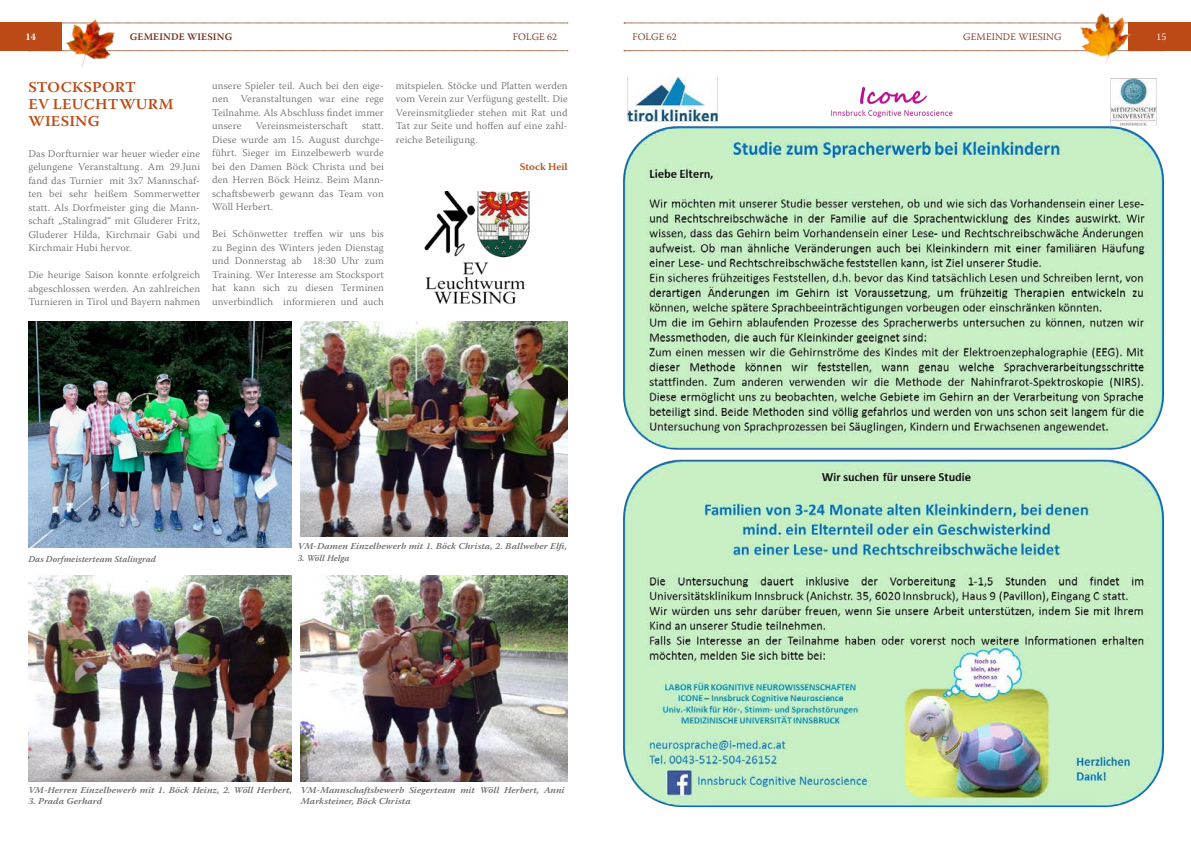
<style>
.page{position:relative;width:1191px;height:842px;background:#fff}
.page>*{position:absolute;margin:0;border:0;box-sizing:border-box;transform-origin:0 0}
.t1{font:600 15px/17px "Warnock Pro";letter-spacing:.015em;color:#bc4a16;scale:1.05 1}
.t2{font:300 10.3px/13.5px "Warnock Pro";letter-spacing:.01em;color:#6c6d70;text-align:justify}
.t3{font:600 10.2px "Warnock Pro";color:#bc4a16;scale:1.04 1}
.t4{font:300 10px "Warnock Pro";letter-spacing:.01em;color:#752f1b}
.t5{font:600 10px "Warnock Pro";letter-spacing:.015em;color:#752f1b}
.t6{font:600 10px "Warnock Pro";color:#fff}
.t7{font:300 10px "Warnock Pro";color:#fff}
.t8{font:italic 600 9px/11px "Warnock Pro";color:#6c6d70;scale:1.08 1}
.t9{font:italic 600 9px "Warnock Pro";color:#6c6d70}
</style>
<div class="page">
<svg style="left:117px;top:50px;width:451px;height:1px"></svg>
<svg style="left:117px;top:23px;width:451px;height:1px"></svg>
<svg style="left:624px;top:50px;width:450px;height:1px"></svg>
<svg style="left:624px;top:23px;width:450px;height:1px"></svg>
<div style="left:0;top:23px;width:62px;height:28px;background:#bc4a16"></div>
<div style="left:1128px;top:23px;width:63px;height:28px;background:#bc4a16"></div>
<img style="left:53px;top:19px;width:64px;height:48px">
<img style="left:1074px;top:12px;width:61px;height:52px">
<img style="left:424px;top:191px;width:106px;height:113px">
<img style="left:28px;top:321px;width:264px;height:226px">
<img style="left:28px;top:575px;width:264px;height:207px">
<img style="left:300px;top:322px;width:267px;height:215px">
<img style="left:300px;top:576px;width:267px;height:206px">
<img style="left:624px;top:78px;width:539px;height:728px">
<p class="t6" style="left:25px;top:31px;width:12px">14</p>
<p class="t5" style="left:130px;top:31px;width:104px">GEMEINDE WIESING</p>
<p class="t4" style="left:513px;top:31px;width:46px">FOLGE 62</p>
<p class="t4" style="left:632px;top:31px;width:46px">FOLGE 62</p>
<p class="t4" style="left:963px;top:31px;width:100px">GEMEINDE WIESING</p>
<p class="t7" style="left:1156px;top:31px;width:11px">15</p>
<h1 class="t1" style="left:28px;top:79px;width:140px">STOCKSPORT<br>EV LEUCHTWURM<br>WIESING</h1>
<p class="t2" style="left:28px;top:147px;width:173px">Das Dorfturnier war heuer wieder eine gelungene Veranstaltung. Am 29.Juni fand das Turnier mit 3x7 Mannschaf&shy;ten bei sehr heißem Sommerwetter statt. Als Dorfmeister ging die Mann&shy;schaft „Stalingrad“ mit Gluderer Fritz, Gluderer Hilda, Kirchmair Gabi und Kirchmair Hubi hervor.</p>
<p class="t2" style="left:28px;top:268px;width:173px">Die heurige Saison konnte erfolgreich abgeschlossen werden. An zahlreichen Turnieren in Tirol und Bayern nahmen</p>
<p class="t2" style="left:212px;top:79px;width:173px">unsere Spieler teil. Auch bei den eige&shy;nen Veranstaltungen war eine rege Teilnahme. Als Abschluss findet immer unsere</p>
<p class="t2" style="left:256px;top:119px;width:94px">Vereinsmeisterschaft</p>
<p class="t2" style="left:212px;top:119px;width:173px;text-indent:150px">statt.<br>Diese wurde am 15. August durchge&shy;führt. Sieger im Einzelbewerb wurde bei den Damen Böck Christa und bei den Herren Böck Heinz. Beim Mann&shy;schaftsbewerb gewann das Team von Wöll Herbert.</p>
<p class="t2" style="left:212px;top:227px;width:173px">Bei Schönwetter treffen wir uns bis zu Beginn des Winters jeden Dienstag und Donnerstag ab 18:30 Uhr zum Training. Wer Interesse am Stocksport hat kann sich zu diesen Terminen unverbindlich informieren und auch</p>
<p class="t2" style="left:396px;top:79px;width:173px">mitspielen. Stöcke und Platten werden vom Verein zur Verfügung gestellt. Die Vereinsmitglieder stehen mit Rat und Tat zur Seite und hoffen auf eine zahl&shy;reiche Beteiligung.</p>
<p class="t3" style="left:520px;top:160px;width:48px">Stock Heil</p>
<p class="t9" style="left:28px;top:553px;width:129px">Das Dorfmeisterteam Stalingrad</p>
<p class="t8" style="left:298px;top:541px;width:251px">VM-Damen Einzelbewerb mit 1. Böck Christa, 2. Ballweber Elfi,</p>
<p class="t9" style="left:298px;top:553px;width:53px">3. Wöll Helga</p>
<p class="t8" style="left:28px;top:784px;width:246px">VM-Herren Einzelbewerb mit 1. Böck Heinz, 2. Wöll Herbert,</p>
<p class="t8" style="left:28px;top:795px;width:70px">3. Prada Gerhard</p>
<p class="t8" style="left:301px;top:784px;width:246px">VM-Mannschaftsbewerb Siegerteam mit Wöll Herbert, Anni<br>Marksteiner, Böck Christa</p>
</div>
